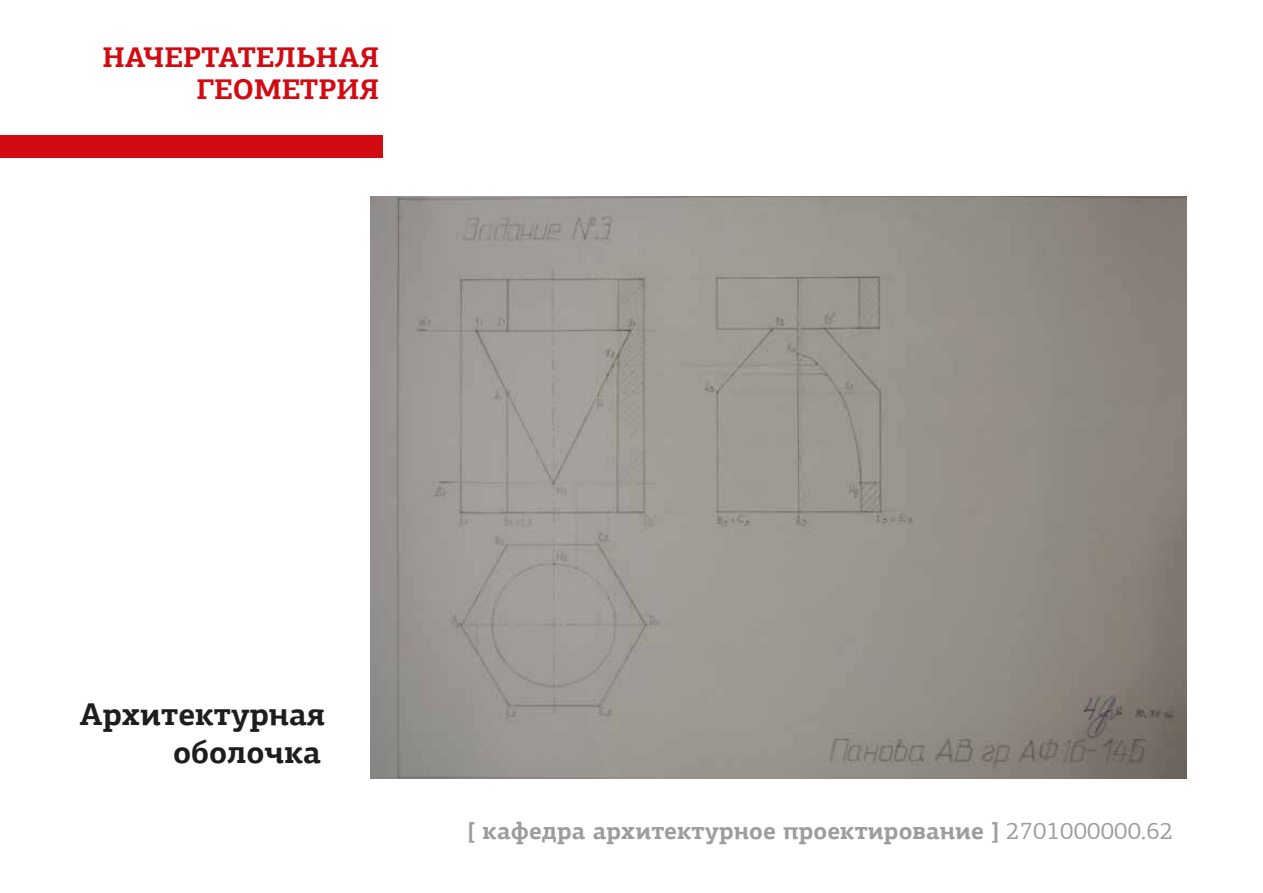
<style>
.page{position:relative;width:1263px;height:893px;background:#fff}
.page>*{position:absolute;margin:0;border:0;box-sizing:border-box;transform-origin:0 0}
.t1{font:700 31.5px/37.8px "PF Agora Slab Pro";color:#1d1d1b;text-align:right}
.t2{font:700 28.5px/32.1px "PF Agora Slab Pro";letter-spacing:.005em;color:#d20a11;text-align:right}
.t3{font:700 24px "PF Agora Slab Pro";letter-spacing:.005em;color:#9d9d9c}
.s1{font-weight:400}
</style>
<div class="page">
<div style="left:0;top:135px;width:382px;height:22px;background:#d20a11"></div>
<img style="left:370px;top:196px;width:816px;height:583px">
<p class="t2" style="left:102px;top:41px;width:279px">НАЧЕРТАТЕЛЬНАЯ<br>ГЕОМЕТРИЯ</p>
<h1 class="t1" style="left:80px;top:695px;width:247px">Архитектурная оболочка</h1>
<p class="t3" style="left:468px;top:815px;width:707px">[ кафедра архитектурное проектирование ] <span class="s1">2701000000.62</span></p>
</div>
